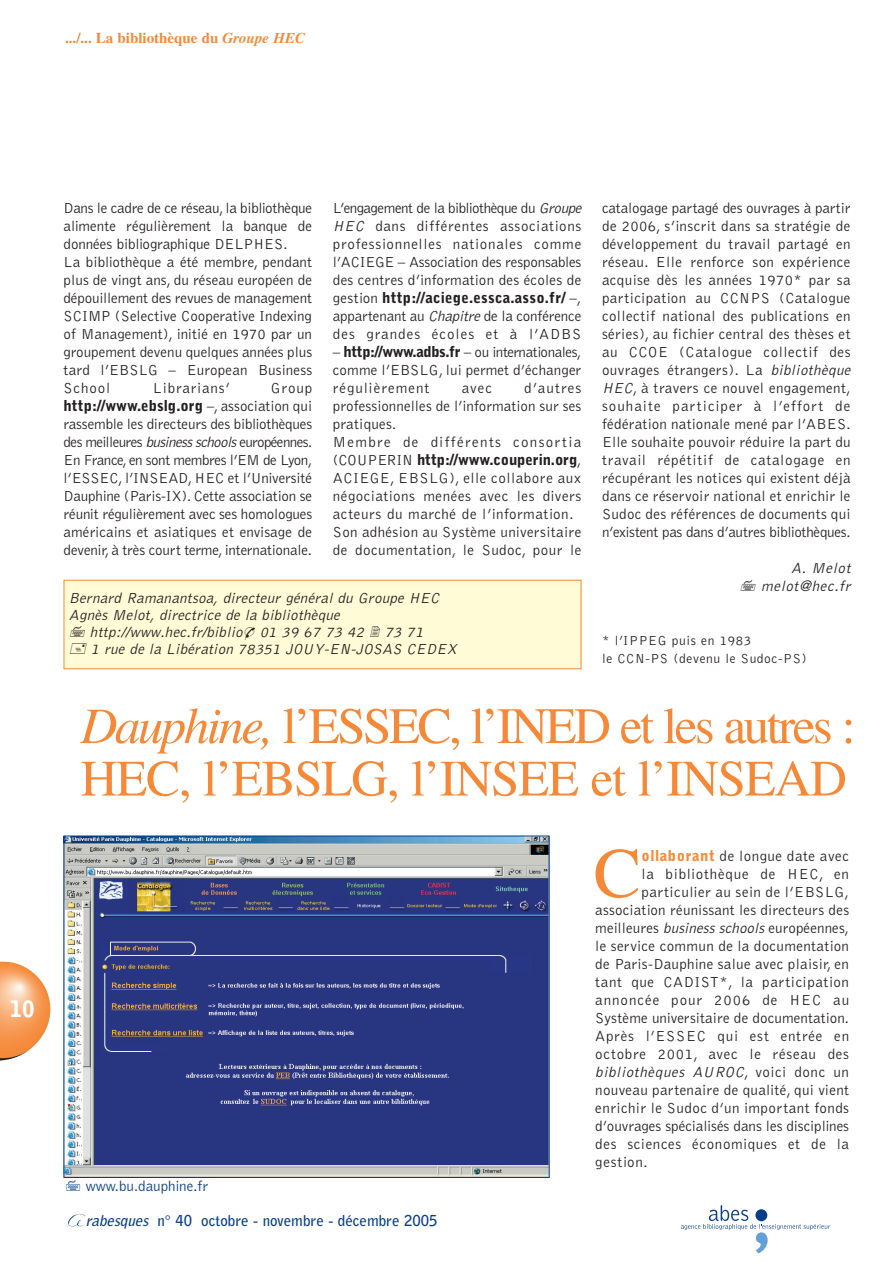
<style>
.page{position:relative;width:893px;height:1263px;background:#fff}
.page>*{position:absolute;margin:0;border:0;box-sizing:border-box;transform-origin:0 0}
.t1{font:70.95px "Times";color:#f58938}
.t2{font:51px/52.5px "Times";letter-spacing:-.025em;color:#f58938}
.t3{font:900 22.5px "Bell Gothic";color:#fff}
.t4{font:300 15px/18px "Bell Gothic";letter-spacing:.015em;color:#231f20}
.t5{font:italic 300 15px/17.1px "Bell Gothic";color:#231f20}
.t6{font:300 15px "Bell Gothic";letter-spacing:.04em;color:#231f20}
.t7{font:300 15px "Bell Gothic";letter-spacing:.05em;color:#231f20}
.t8{font:700 15px "Bell Gothic";color:#083e89}
.t9{font:700 15px "Times";color:#f58938}
.t10{font:300 15px "Bell Gothic";letter-spacing:.045em;color:#231f20}
.t11{font:300 15px "Bell Gothic";letter-spacing:.035em;color:#231f20}
.t12{font:300 15px "Bell Gothic";letter-spacing:.065em;color:#231f20}
.t13{font:300 15px "Bell Gothic";color:#083e89}
.t14{font:300 15px "Bell Gothic";letter-spacing:.055em;color:#231f20}
.t15{font:300 13.5px/18px "Bell Gothic";letter-spacing:.04em;color:#231f20}
.s1{font-style:italic}
.s2{font-weight:900}
.s3{font-weight:900;color:#f58938}
.s4{font-style:normal}
</style>
<div class="page">
<svg style="left:681px;top:1205px;width:149px;height:48px"></svg>
<svg style="left:68px;top:1214px;width:18px;height:13px"></svg>
<img style="left:0;top:962px;width:50px;height:99px">
<div style="left:64px;top:580px;width:517px;height:89px;background:#fffbd6"></div>
<div style="left:64px;top:580px;width:517px;height:89px;border:1px solid #f58938"></div>
<img style="left:66px;top:838px;width:481px;height:338px">
<p class="t9" style="left:65px;top:29px;width:241px">.../... La bibliothèque du <span class="s1">Groupe HEC</span></p>
<h3 class="t3" style="left:10px;top:1001px;width:27px">10</h3>
<p class="t4" style="left:64px;top:200px;width:250px">Dans le cadre de ce réseau,la bibliothèque alimente régulièrement la banque de données bibliographique DELPHES.<br>La bibliothèque a été membre, pendant plus de vingt ans, du réseau européen de dépouillement des revues de management SCIMP (Selective Cooperative Indexing of Management), initié en 1970 par un groupement devenu quelques années plus tard l’EBSLG – European Business School</p>
<p class="t14" style="left:153px;top:382px;width:78px">Librarians’</p>
<p class="t4" style="left:64px;top:380px;width:250px;text-align:justify;text-indent:207px">Group <span class="s2">http://www.ebslg.org</span> –, association qui rassemble les directeurs des bibliothèques des meilleures <span class="s1">businessschools</span>européennes.<br>En France, en sont membres l’EM de Lyon, l’ESSEC, l’INSEAD, HEC et l’Université Dauphine (Paris-IX). Cette association se réunit régulièrement avec ses homologues américains et asiatiques et envisage de devenir, à très court terme, internationale.</p>
<p class="t4" style="left:333px;top:200px;width:253px">L’engagement de la bibliothèque du <span class="s1">Groupe HEC</span> dans différentes associations professionnelles nationales comme l’ACIEGE – Association des responsables des centres d’information des écoles de gestion <span class="s2">http://aciege.essca.asso.fr/</span> –, appartenant au <span class="s1">Chapitre</span> de la conférence des grandes écoles et à l’ADBS</p>
<p class="t4" style="left:333px;top:344px;width:250px;text-align:justify">– <span class="s2">http://www.adbs.fr</span> – ou internationales, comme l’EBSLG, lui permet d’échanger régulièrement</p>
<p class="t4" style="left:333px;top:380px;width:250px;text-indent:191px">d’autres professionnelles de l’information sur ses pratiques.<br>Membre de différents consortia (COUPERIN <span class="s2">http://www.couperin.org</span>,<br>ACIEGE, EBSLG), elle collabore aux négociations menées avec les divers acteurs du marché de l’information.<br>Son adhésion au Système universitaire de documentation, le Sudoc, pour le</p>
<p class="t4" style="left:461px;top:380px;width:32px">avec</p>
<p class="t5" style="left:69px;top:590px;width:375px">Bernard Ramanantsoa, directeur général du Groupe HEC<br>Agnès Melot, directrice de la bibliothèque</p>
<p class="t5" style="left:90px;top:624px;width:371px">http://www.hec.fr/biblio 01 39 67 73 42 73 71<br>1 rue de la Libération 78351 JOUY-EN-JOSAS CEDEX</p>
<p class="t4" style="left:602px;top:200px;width:253px">catalogage partagé des ouvrages à partir de 2006, s’inscrit dans sa stratégie de développement du travail partagé en réseau. Elle renforce son expérience acquise dès les années 1970* par sa participation au CCNPS (Catalogue collectif national des publications en séries), au fichier central des thèses et au CCOE (Catalogue collectif des ouvrages étrangers). La <span class="s1">bibliothèque HEC</span>, à travers ce nouvel engagement, souhaite participer à l’effort de fédération nationale mené par l’ABES.<br>Elle souhaite pouvoir réduire la part du travail répétitif de catalogage en récupérant les notices qui existent déjà dans ce réservoir national et enrichir le Sudoc des références de documents qui n’existent pas dans d’autres bibliothèques.</p>
<p class="t5" style="left:761px;top:560px;width:94px;line-height:18px;text-align:right">A. Melot melot@hec.fr</p>
<p class="t15" style="left:602px;top:632px;width:206px">* l’IPPEG puis en 1983<br>le CCN-PS (devenu le Sudoc-PS)</p>
<h2 class="t2" style="left:81px;top:699px;width:776px"><span class="s1">Dauphine,</span> l’ESSEC, l’INED et les autres :<br>HEC, l’EBSLG, l’INSEE et l’INSEAD</h2>
<p class="t13" style="left:86px;top:1180px;width:124px">www.bu.dauphine.fr</p>
<p class="t8" style="left:86px;top:1215px;width:353px"><span class="s1">rabesques</span> n° 40 octobre - novembre - décembre 2005</p>
<h1 class="t1" style="left:593px;top:832px;width:49px">C</h1>
<p class="t11" style="left:641px;top:850px;width:209px"><span class="s3">ollaborant</span> de longue date avec</p>
<p class="t7" style="left:641px;top:868px;width:209px">la bibliothèque de HEC, en</p>
<p class="t4" style="left:641px;top:884px;width:209px">particulier au sein de l’EBSLG,</p>
<p class="t4" style="left:595px;top:902px;width:255px">association réunissant les directeurs des</p>
<p class="t4" style="left:595px;top:920px;width:255px">meilleures <span class="s1">business schools</span>européennes,</p>
<p class="t4" style="left:595px;top:938px;width:255px">le service commun de la documentation</p>
<p class="t4" style="left:595px;top:956px;width:255px">de Paris-Dauphine salue avec plaisir, en</p>
<p class="t6" style="left:595px;top:976px;width:255px">tant que CADIST*, la participation</p>
<p class="t12" style="left:595px;top:994px;width:255px">annoncée pour 2006 de HEC au</p>
<p class="t4" style="left:595px;top:1010px;width:255px">Système universitaire de documentation.</p>
<p class="t7" style="left:595px;top:1030px;width:255px">Après l’ESSEC qui est entrée en</p>
<p class="t10" style="left:595px;top:1048px;width:255px">octobre 2001, avec le réseau des</p>
<p class="t5" style="left:595px;top:1065px;width:255px">bibliothèques AUROC<span class="s4">, v o i c i d o n c u n</span></p>
<p class="t4" style="left:595px;top:1082px;width:255px">nouveau partenaire de qualité, qui vient</p>
<p class="t4" style="left:595px;top:1100px;width:255px">enrichir le Sudoc d’un important fonds</p>
<p class="t4" style="left:595px;top:1118px;width:255px">d’ouvrages spécialisés dans les disciplines</p>
<p class="t6" style="left:595px;top:1138px;width:255px">des sciences économiques et de la</p>
<p class="t6" style="left:595px;top:1156px;width:54px">gestion.</p>
</div>
